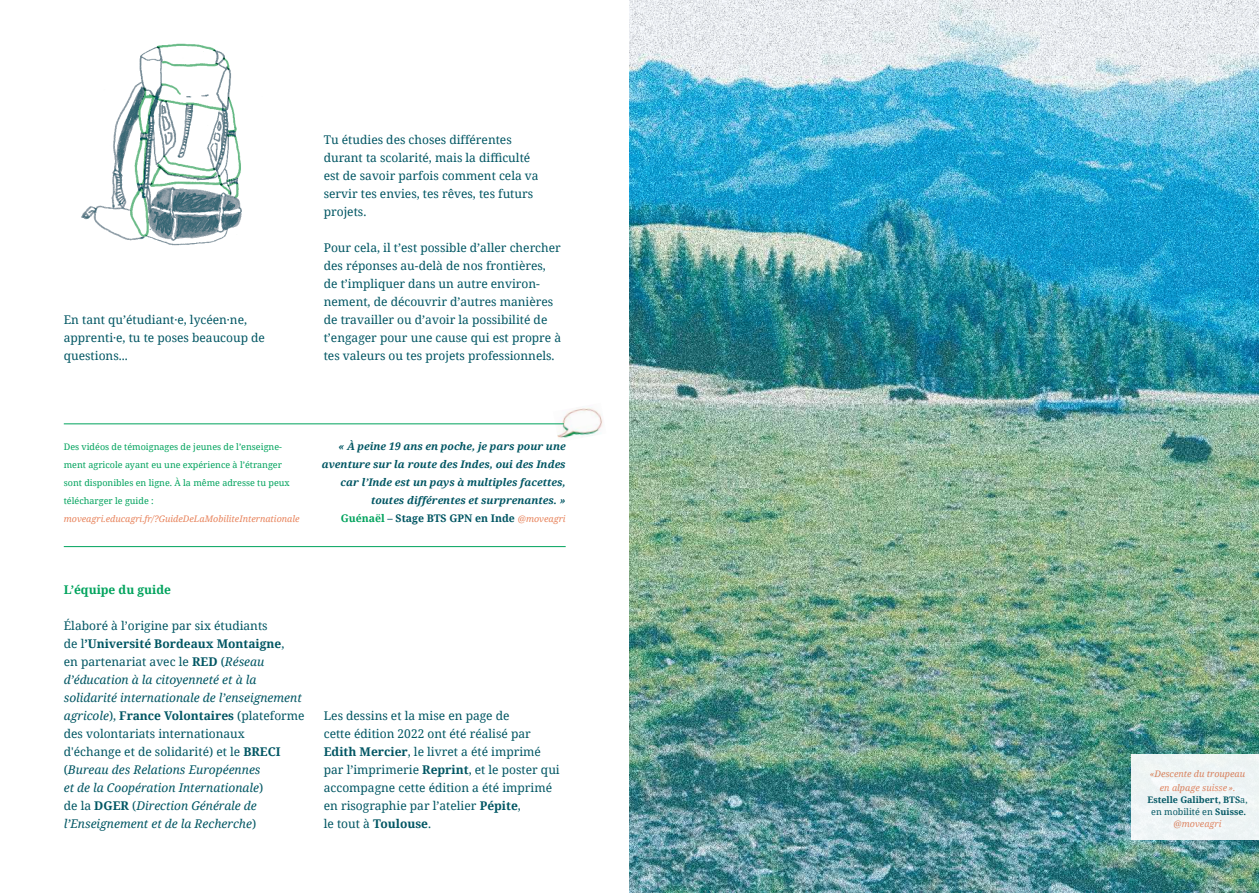
<style>
.page{position:relative;width:1259px;height:893px;background:#fff}
.page>*{position:absolute;margin:0;border:0;box-sizing:border-box;transform-origin:0 0}
.t1{font:12px/18px "Noto Serif";color:#005663}
.t2{font:italic 12px/18px "Noto Serif";color:#005663}
.t3{font:700 12px "Noto Serif";color:#00a35d}
.t4{font:italic 700 10.5px/18px "Noto Serif";color:#005663;text-align:right}
.t5{font:9px/18px "Noto Serif";color:#00a35d}
.t6{font:italic 9px/13.5px "Noto Serif";color:#e8845d;text-align:center}
.t7{font:700 9px/12px "Noto Serif";color:#005663;text-align:center}
.s1{font-style:normal;color:#00a35d}
.s2{font-style:normal}
.s3{font-weight:400;font-size:9px;color:#e8845d}
.s4{font-weight:700;font-style:normal}
.s5{font-weight:700}
.s6{font-weight:400}
.s7{font-weight:400;font-style:italic;color:#e8845d}
</style>
<div class="page">
<img style="left:553px;top:408px;width:50px;height:30px">
<hr style="left:64px;top:546px;width:502px;height:1px;background:#00a35d">
<hr style="left:64px;top:423px;width:500px;height:1px;background:#00a35d">
<img style="left:629px;top:0;width:630px;height:893px">
<div style="left:1131px;top:755px;width:128px;height:85px;background:#eef4f5"></div>
<img style="left:81px;top:43px;width:161px;height:203px">
<p class="t1" style="left:64px;top:310px;width:203px">En tant qu’étudiant·e, lycéen·ne, apprenti·e, tu te poses beaucoup de questions...</p>
<p class="t1" style="left:324px;top:130px;width:216px">Tu étudies des choses différentes durant ta scolarité, mais la difficulté est de savoir parfois comment cela va servir tes envies, tes rêves, tes futurs projets.</p>
<p class="t1" style="left:324px;top:238px;width:239px">Pour cela, il t’est possible d’aller chercher des réponses au-delà de nos frontières, de t’impliquer dans un autre environ&shy;nement, de découvrir d’autres manières de travailler ou d’avoir la possibilité de t’engager pour une cause qui est propre à tes valeurs ou tes projets professionnels.</p>
<p class="t5" style="left:64px;top:437px;width:227px">Des vidéos de témoignages de jeunes de l’enseigne&shy;ment agricole ayant eu une expérience à l’étranger sont disponibles en ligne. À la même adresse tu peux télécharger le guide :</p>
<p class="t6" style="left:64px;top:512px;width:237px">moveagri.educagri.fr/?GuideDeLaMobiliteInternationale</p>
<p class="t4" style="left:322px;top:437px;width:245px">« À peine 19 ans en poche, je pars pour une aventure sur la route des Indes, oui des Indes car l’Inde est un pays à multiples facettes, toutes différentes et surprenantes. »<br><span class="s1">Guénaël</span> – <span class="s2">Stage BTS GPN en Inde</span> <span class="s3">@moveagri</span></p>
<p class="t3" style="left:64px;top:581px;width:109px">L’équipe du guide</p>
<p class="t2" style="left:64px;top:616px;width:242px"><span class="s2">Élaboré à l’origine par six étudiants<br>de l</span><span class="s4">’Université Bordeaux Montaigne</span><span class="s2">,<br>en partenariat avec le</span> <span class="s4">RED</span> <span class="s2">(</span>Réseau d’éducation à la citoyenneté et à la solidarité internationale de l’enseignement agricole<span class="s2">),</span> <span class="s4">France Volontaires</span> <span class="s2">(plateforme des volontariats internationaux d'échange et de solidarité) et le</span> <span class="s4">BRECI </span><span class="s2">(</span>Bureau des Relations Européennes<br>et de la Coopération Internationale<span class="s2">)<br>de la</span> <span class="s4">DGER</span> <span class="s2">(</span>Direction Générale de l’Enseignement et de la Recherche<span class="s2">)</span></p>
<p class="t1" style="left:324px;top:706px;width:237px">Les dessins et la mise en page de<br>cette édition 2022 ont été réalisé par <span class="s5">Edith Mercier</span>, le livret a été imprimé par l’imprimerie <span class="s5">Reprint</span>, et le poster qui accompagne cette édition a été imprimé en risographie par l’atelier <span class="s5">Pépite</span>,<br>le tout à <span class="s5">Toulouse</span>.</p>
<p class="t6" style="left:1149px;top:767px;width:97px">«Descente du troupeau en alpage suisse».</p>
<p class="t7" style="left:1147px;top:793px;width:102px">Estelle Galibert, BTS<span class="s6">a, en mobilité en</span> Suisse. <span class="s7">@moveagri</span></p>
</div>
